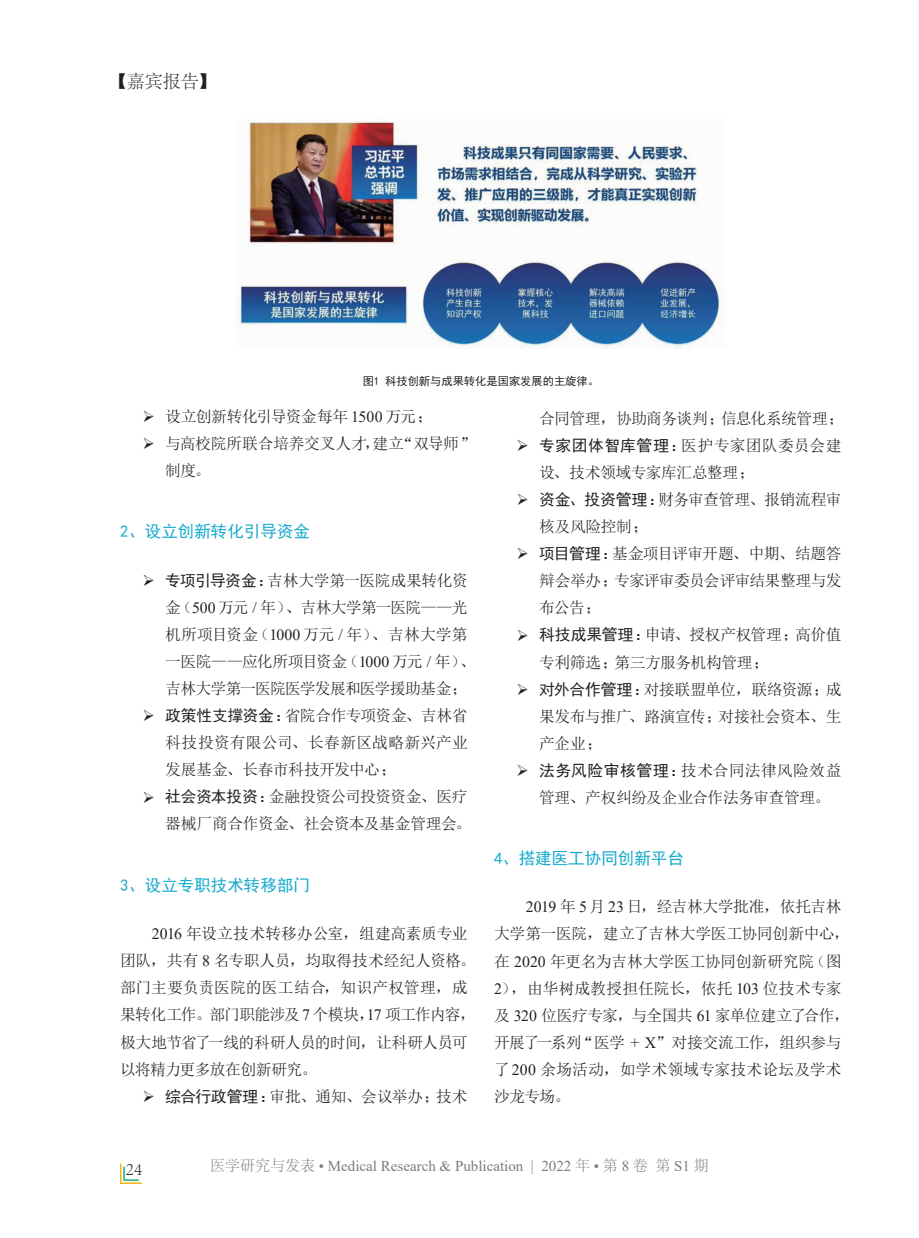
<style>
.page{position:relative;width:919px;height:1238px;background:#fff}
.page>*{position:absolute;margin:0;border:0;box-sizing:border-box;transform-origin:0 0}
.CenterFooter2{font:300 18px "Adobe Song Std";color:#231f20}
.Heading2{font:16.5px "Sim Hei";color:#16abcd}
.ParaFirst{font:15.75px/27.2px "N Sim Sun";letter-spacing:-.02em;color:#231f20}
.ParaFirst-2{font:15.75px "N Sim Sun";letter-spacing:-.04em;color:#231f20}
.t1{font:15px "Times New Roman";color:#7c7c80}
.FigureCaption{font:11.25px "Sim Hei";color:#231f20}
.s1{font-family:"Times New Roman"}
.s2{font-family:"Sim Hei"}
.s3{font-family:"Adobe Song Std";font-weight:300}
</style>
<div class="page">
<svg style="left:120px;top:1163px;width:22px;height:20px"></svg>
<img style="left:236px;top:121px;width:486px;height:227px">
<p class="CenterFooter2" style="left:109px;top:72px;width:109px">【嘉宾报告】</p>
<p class="FigureCaption" style="left:362px;top:375px;width:238px">图1 科技创新与成果转化是国家发展的主旋律。</p>
<p class="ParaFirst" style="left:165px;top:402px;width:269px">设立创新转化引导资金每年 <span class="s1">1500</span> 万元；</p>
<p class="ParaFirst" style="left:165px;top:430px;width:312px">与高校院所联合培养交叉人才，建立“双导师”制度。</p>
<p class="Heading2" style="left:120px;top:523px;width:191px">2、设立创新转化引导资金</p>
<p class="ParaFirst" style="left:165px;top:566px;width:312px"><span class="s2">专项引导资金：</span>吉林大学第一医院成果转化资金（<span class="s1">500</span> 万元 <span class="s1">/</span> 年）、吉林大学第一医院——光机所项目资金（<span class="s1">1000</span> 万元 <span class="s1">/</span> 年）、吉林大学第一医院——应化所项目资金（<span class="s1">1000</span> 万元 <span class="s1">/</span> 年）、吉林大学第一医院医学发展和医学援助基金；</p>
<p class="ParaFirst" style="left:165px;top:702px;width:304px;text-align:justify"><span class="s2">政策性支撑资金：</span>省院合作专项资金、吉林省科技投资有限公司、长春新区战略新兴产业发展基金、长春市科技开发中心；</p>
<p class="ParaFirst" style="left:165px;top:783px;width:307px"><span class="s2">社会资本投资：</span>金融投资公司投资资金、医疗器械厂商合作资金、社会资本及基金管理会。</p>
<p class="Heading2" style="left:120px;top:876px;width:191px">3、设立专职技术转移部门</p>
<p class="ParaFirst" style="left:120px;top:919px;width:357px;text-indent:32px"><span class="s1">2016</span> 年设立技术转移办公室，组建高素质专业团队，共有 <span class="s1">8</span> 名专职人员，均取得技术经纪人资格。部门主要负责医院的医工结合，知识产权管理，成果转化工作。部门职能涉及 <span class="s1">7</span> 个模块，<span class="s1">17</span> 项工作内容，极大地节省了一线的科研人员的时间，让科研人员可以将精力更多放在创新研究。</p>
<p class="ParaFirst" style="left:165px;top:1082px;width:304px"><span class="s2">综合行政管理：</span>审批、通知、会议举办；技术</p>
<p class="ParaFirst-2" style="left:539px;top:410px;width:307px">合同管理，协助商务谈判；信息化系统管理；</p>
<p class="ParaFirst" style="left:539px;top:431px;width:304px"><span class="s2">专家团体智库管理：</span>医护专家团队委员会建设、技术领域专家库汇总整理；</p>
<p class="ParaFirst" style="left:539px;top:485px;width:304px"><span class="s2">资金、投资管理：</span>财务审查管理、报销流程审核及风险控制；</p>
<p class="ParaFirst" style="left:539px;top:540px;width:304px;text-align:justify"><span class="s2">项目管理：</span>基金项目评审开题、中期、结题答辩会举办；专家评审委员会评审结果整理与发布公告；</p>
<p class="ParaFirst" style="left:539px;top:621px;width:304px"><span class="s2">科技成果管理：</span>申请、授权产权管理；高价值专利筛选；第三方服务机构管理；</p>
<p class="ParaFirst" style="left:539px;top:675px;width:304px;text-align:justify"><span class="s2">对外合作管理：</span>对接联盟单位，联络资源；成果发布与推广、路演宣传；对接社会资本、生产企业；</p>
<p class="ParaFirst" style="left:539px;top:756px;width:304px"><span class="s2">法务风险审核管理：</span>技术合同法律风险效益管理、产权纠纷及企业合作法务审查管理。</p>
<p class="Heading2" style="left:494px;top:850px;width:191px">4、搭建医工协同创新平台</p>
<p class="ParaFirst" style="left:494px;top:893px;width:357px;text-indent:32px"><span class="s1">2019</span> 年 <span class="s1">5</span> 月 <span class="s1">23</span> 日，经吉林大学批准，依托吉林大学第一医院，建立了吉林大学医工协同创新中心，在 <span class="s1">2020</span> 年更名为吉林大学医工协同创新研究院（图<br><span class="s1">2</span>），由华树成教授担任院长，依托 <span class="s1">103</span> 位技术专家及 <span class="s1">320</span> 位医疗专家，与全国共 <span class="s1">61</span> 家单位建立了合作，开展了一系列“医学 <span class="s1">+ X</span>”对接交流工作，组织参与了<span class="s1">200</span> 余场活动，如学术领域专家技术论坛及学术沙龙专场。</p>
<p class="CenterFooter2" style="left:126px;top:1158px;width:18px">24</p>
<p class="t1" style="left:210px;top:1155px;width:500px"><span class="s3">医学研究与发表</span> • Medical Research &amp; Publication | 2022 <span class="s3">年</span> • <span class="s3">第</span> 8 <span class="s3">卷 第</span> S1 <span class="s3">期</span></p>
</div>
